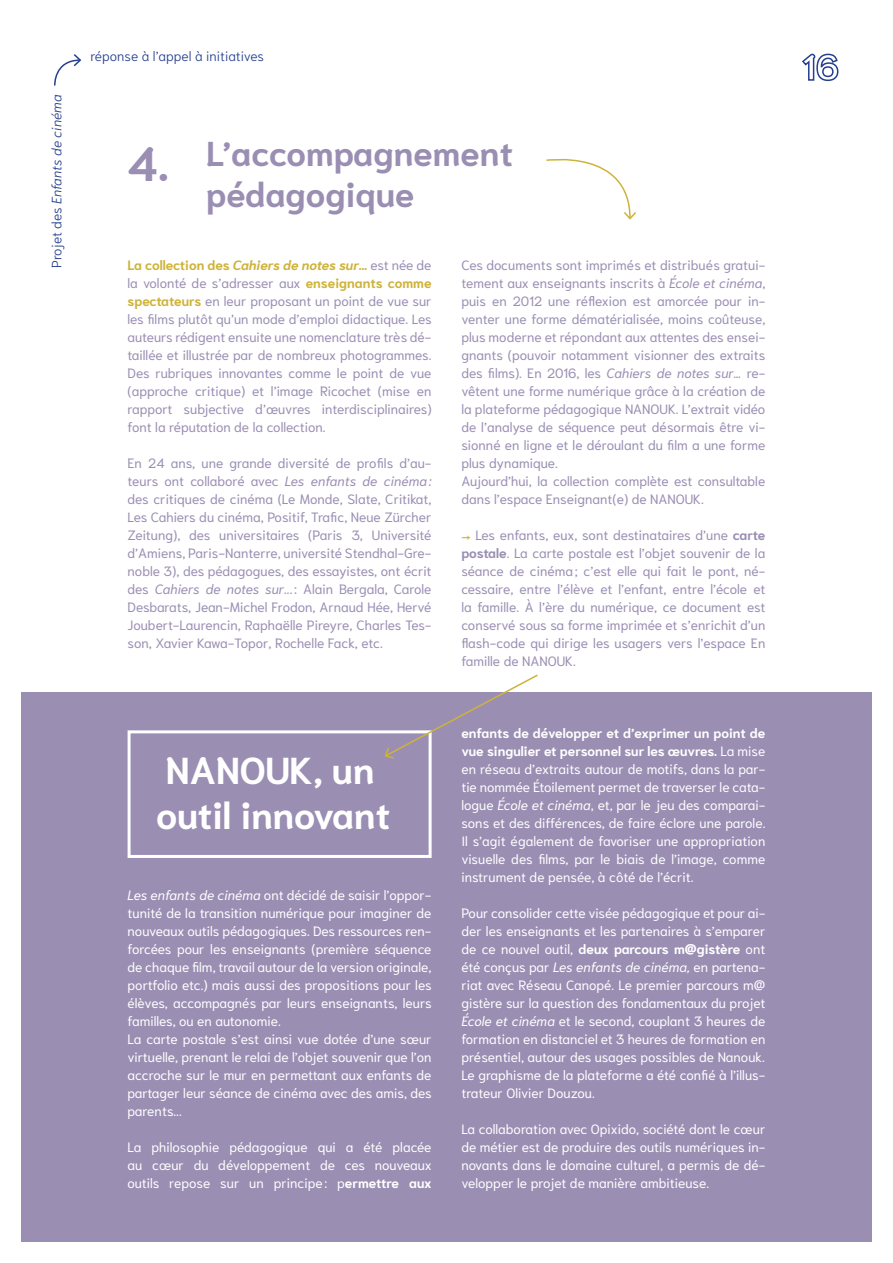
<style>
.page{position:relative;width:893px;height:1263px;background:#fff}
.page>*{position:absolute;margin:0;border:0;box-sizing:border-box;transform-origin:0 0}
.t1{font:700 37.5px/45px "Niramit";color:#fff}
.t2{font:700 34.5px/41.4px "Niramit";color:#9a8eb3;text-align:center}
.t3{font:13.5px/18px "Niramit";color:#9a8eb3;text-align:justify}
.t4{font:13.5px/18px "Niramit";color:#fff;text-align:justify}
.t5{font:300 13.5px "Niramit";color:#253f8e}
.t6{font:italic 300 13.5px "Niramit";color:#253f8e}
.s1{font-style:normal}
.s2{font-size:48px}
.s3{font-weight:700;color:#ceb339}
.s4{font-weight:700;font-style:italic;color:#ceb339}
.s5{font-style:italic}
.s6{font-weight:700}
.s7{font-weight:500;color:#ceb339}
</style>
<div class="page">
<svg style="left:54px;top:54px;width:28px;height:32px"></svg>
<svg style="left:802px;top:53px;width:37px;height:29px"></svg>
<div style="left:21px;top:692px;width:851px;height:550px;background:#9a8eb3"></div>
<div style="left:128px;top:730px;width:304px;height:128px;border:3px solid #fff"></div>
<svg style="left:546px;top:158px;width:90px;height:62px"></svg>
<svg style="left:384px;top:674px;width:154px;height:86px"></svg>
<p class="t6" style="left:45px;top:268px;width:175px;rotate:-90deg"><span class="s1">Projet des</span> Enfants de cinéma</p>
<p class="t5" style="left:90px;top:45px;width:175px">réponse à l’appel à initiatives</p>
<h2 class="t2" style="left:128px;top:133px;width:387px"><span class="s2">4.</span> L’accompagnement pédagogique</h2>
<p class="t3" style="left:128px;top:256px;width:306px"><span class="s3">La collection des</span> <span class="s4">Cahiers de notes sur…</span> est née de la volonté de s’adresser aux <span class="s3">enseignants comme spectateurs</span> en leur proposant un point de vue sur les films plutôt qu’un mode d’emploi didactique. Les auteurs rédigent ensuite une nomenclature très dé&shy;taillée et illustrée par de nombreux photogrammes.<br>Des rubriques innovantes comme le point de vue (approche critique) et l’image Ricochet (mise en rapport subjective d’œuvres interdisciplinaires) font la réputation de la collection.</p>
<p class="t3" style="left:128px;top:454px;width:306px">En 24 ans, une grande diversité de profils d’au&shy;teurs ont collaboré avec <span class="s5">Les enfants de cinéma: </span>des critiques de cinéma (Le Monde, Slate, Critikat, Les Cahiers du cinéma, Positif, Trafic, Neue Zürcher Zeitung), des universitaires (Paris 3, Université d’Amiens, Paris-Nanterre, université Stendhal-Gre&shy;noble 3), des pédagogues, des essayistes, ont écrit des <span class="s5">Cahiers de notes sur..</span>. : Alain Bergala, Carole Desbarats, Jean-Michel Frodon, Arnaud Hée, Hervé Joubert-Laurencin, Raphaëlle Pireyre, Charles Tes&shy;son, Xavier Kawa-Topor, Rochelle Fack, etc.</p>
<h1 class="t1" style="left:156px;top:748px;width:236px">NANOUK, un outil innovant</h1>
<p class="t4" style="left:128px;top:886px;width:306px;text-align:left"><span class="s5">Les enfants de cinéma</span> ont décidé de saisir l’oppor&shy;tunité de la transition numérique pour imaginer de nouveaux outils pédagogiques. Des ressources ren&shy;forcées pour les enseignants (première séquence de chaque film, travail autour de la version originale, portfolio etc.) mais aussi des propositions pour les élèves, accompagnés par leurs enseignants, leurs familles, ou en autonomie.<br>La carte postale s’est ainsi vue dotée d’une sœur virtuelle, prenant le relai de l’objet souvenir que l’on accroche sur le mur en permettant aux enfants de partager leur séance de cinéma avec des amis, des parents...</p>
<p class="t4" style="left:128px;top:1138px;width:306px">La philosophie pédagogique qui a été placée au cœur du développement de ces nouveaux outils repose sur un principe: p<span class="s6">ermettre aux</span></p>
<p class="t3" style="left:461px;top:256px;width:306px;text-align:left">Ces documents sont imprimés et distribués gratui&shy;tement aux enseignants inscrits à <span class="s5">École et cinéma</span>, puis en 2012 une réflexion est amorcée pour in&shy;venter une forme dématérialisée, moins coûteuse, plus moderne et répondant aux attentes des ensei&shy;gnants (pouvoir notamment visionner des extraits des films). En 2016, les <span class="s5">Cahiers de notes sur…</span> re&shy;vêtent une forme numérique grâce à la création de la plateforme pédagogique NANOUK. L’extrait vidéo de l’analyse de séquence peut désormais être vi&shy;sionné en ligne et le déroulant du film a une forme plus dynamique.<br>Aujourd’hui, la collection complète est consultable dans l’espace Enseignant(e) de NANOUK.</p>
<p class="t3" style="left:461px;top:526px;width:306px"><span class="s7">→</span> Les enfants, eux, sont destinataires d’une <span class="s6">carte postale</span>. La carte postale est l’objet souvenir de la séance de cinéma; c’est elle qui fait le pont, né&shy;cessaire, entre l’élève et l’enfant, entre l’école et la famille. À l’ère du numérique, ce document est conservé sous sa forme imprimée et s’enrichit d’un flash-code qui dirige les usagers vers l’espace En famille de NANOUK.</p>
<p class="t4" style="left:461px;top:724px;width:306px"><span class="s6">enfants de développer et d’exprimer un point de vue singulier et personnel sur les œuvres.</span> La mise en réseau d’extraits autour de motifs, dans la par&shy;tie nommée Étoilement permet de traverser le cata&shy;logue <span class="s5">École et cinéma</span>, et, par le jeu des comparai&shy;sons et des différences, de faire éclore une parole.<br>Il s’agit également de favoriser une appropriation visuelle des films, par le biais de l’image, comme instrument de pensée, à côté de l’écrit.</p>
<p class="t4" style="left:461px;top:904px;width:306px">Pour consolider cette visée pédagogique et pour ai&shy;der les enseignants et les partenaires à s’emparer de ce nouvel outil, <span class="s6">deux parcours m@gistère</span> ont été conçus par <span class="s5">Les enfants de cinéma,</span> en partena&shy;riat avec Réseau Canopé. Le premier parcours m@ gistère sur la question des fondamentaux du projet <span class="s5">École et cinéma</span> et le second, couplant 3 heures de formation en distanciel et 3 heures de formation en présentiel, autour des usages possibles de Nanouk.<br>Le graphisme de la plateforme a été confié à l’illus&shy;trateur Olivier Douzou.</p>
<p class="t4" style="left:461px;top:1120px;width:306px">La collaboration avec Opixido, société dont le cœur de métier est de produire des outils numériques in&shy;novants dans le domaine culturel, a permis de dé&shy;velopper le projet de manière ambitieuse.</p>
</div>
